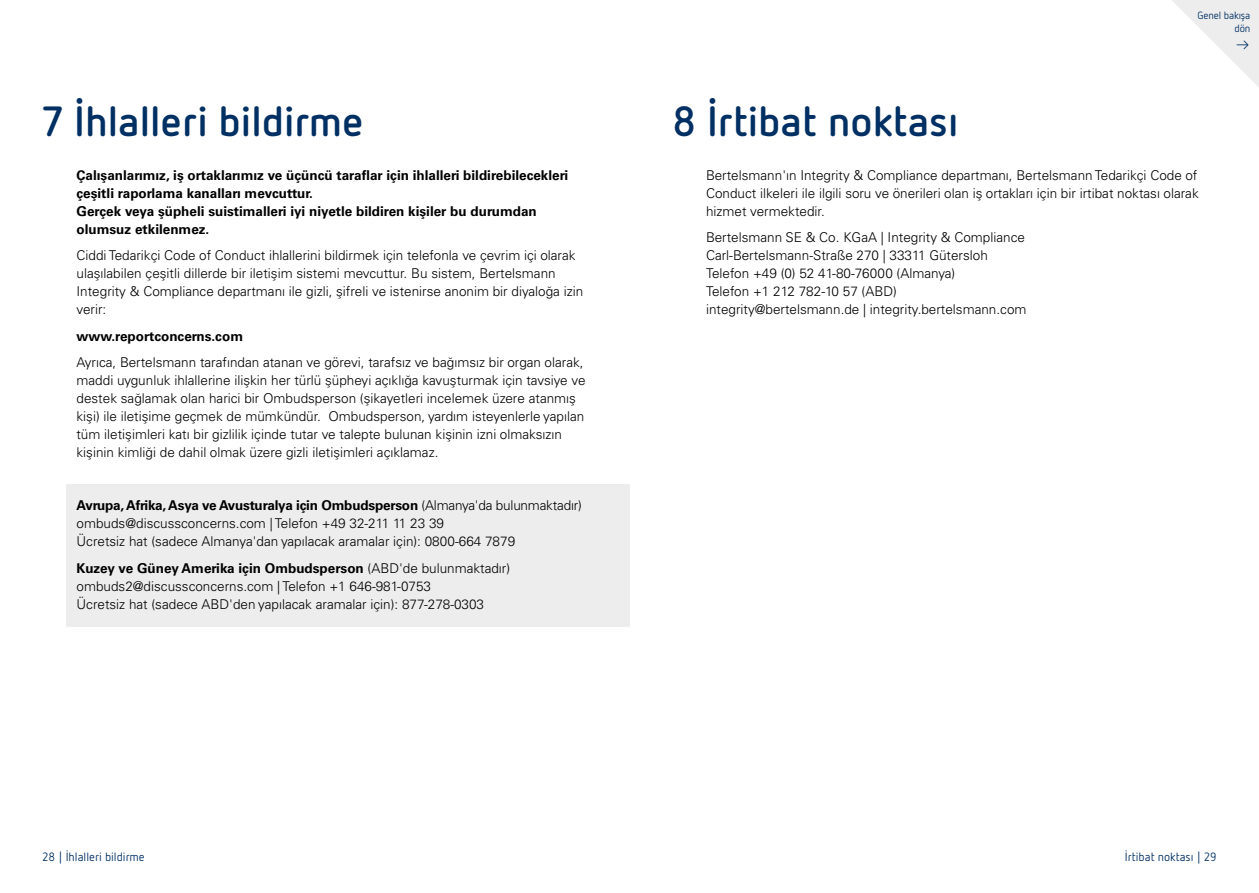
<style>
.page{position:relative;width:1259px;height:893px;background:#fff}
.page>*{position:absolute;margin:0;border:0;box-sizing:border-box;transform-origin:0 0}
.t1{font:700 42px "Netto";color:#003063}
.t2{font:300 13.5px/18px "Univers LT Pro 45";color:#000}
.t3{font:700 13.5px/18px "Univers LT Pro 65";color:#000}
.t4{font:12px "Netto";color:#003063}
.t5{font:10.5px/12.6px "Netto";letter-spacing:-.015em;color:#003063;text-align:right}
.s1{font-family:"Univers LT Pro 45";font-weight:300}
</style>
<div class="page">
<div style="left:66px;top:484px;width:563px;height:143px;background:#ededed"></div>
<svg style="left:1172px;top:0;width:87px;height:87px"></svg>
<h1 class="t1" style="left:43px;top:94px;width:323px">7 İhlalleri bildirme</h1>
<p class="t3" style="left:77px;top:165px;width:493px">Çalışanlarımız, iş ortaklarımız ve üçüncü taraflar için ihlalleri bildirebilecekleri çeşitli raporlama kanalları mevcuttur.<br>Gerçek veya şüpheli suistimalleri iyi niyetle bildiren kişiler bu durumdan olumsuz etkilenmez.</p>
<p class="t2" style="left:77px;top:246px;width:508px">Ciddi Tedarikçi Code of Conduct ihlallerini bildirmek için telefonla ve çevrim içi olarak ulaşılabilen çeşitli dillerde bir iletişim sistemi mevcuttur. Bu sistem, Bertelsmann Integrity &amp; Compliance departmanı ile gizli, şifreli ve istenirse anonim bir diyaloğa izin verir:</p>
<p class="t3" style="left:77px;top:326px;width:168px">www.reportconcerns.com</p>
<p class="t2" style="left:77px;top:353px;width:510px">Ayrıca, Bertelsmann tarafından atanan ve görevi, tarafsız ve bağımsız bir organ olarak, maddi uygunluk ihlallerine ilişkin her türlü şüpheyi açıklığa kavuşturmak için tavsiye ve destek sağlamak olan harici bir Ombudsperson (şikayetleri incelemek üzere atanmış kişi) ile iletişime geçmek de mümkündür. Ombudsperson, yardım isteyenlerle yapılan tüm iletişimleri katı bir gizlilik içinde tutar ve talepte bulunan kişinin izni olmaksızın kişinin kimliği de dahil olmak üzere gizli iletişimleri açıklamaz.</p>
<p class="t3" style="left:77px;top:496px;width:507px">Avrupa, Afrika, Asya ve Avusturalya için Ombudsperson <span class="s1">(Almanya'da bulunmaktadır)</span></p>
<p class="t2" style="left:77px;top:514px;width:440px">ombuds@discussconcerns.com | Telefon +49 32-211 11 23 39<br>Ücretsiz hat (sadece Almanya'dan yapılacak aramalar için): 0800-664 7879</p>
<p class="t3" style="left:77px;top:558px;width:435px">Kuzey ve Güney Amerika için Ombudsperson <span class="s1">(ABD'de bulunmaktadır)</span></p>
<p class="t2" style="left:77px;top:577px;width:409px">ombuds2@discussconcerns.com | Telefon +1 646-981-0753<br>Ücretsiz hat (sadece ABD'den yapılacak aramalar için): 877-278-0303</p>
<p class="t5" style="left:1197px;top:9px;width:54px">Genel bakışa dön</p>
<p class="t4" style="left:1234px;top:38px;width:17px">→</p>
<h1 class="t1" style="left:672px;top:94px;width:288px">8 İrtibat noktası</h1>
<p class="t2" style="left:706px;top:166px;width:494px;text-align:justify">Bertelsmann'ın Integrity &amp; Compliance departmanı, Bertelsmann Tedarikçi Code of Conduct ilkeleri ile ilgili soru ve önerileri olan iş ortakları için bir irtibat noktası olarak hizmet vermektedir.</p>
<p class="t2" style="left:706px;top:228px;width:322px">Bertelsmann SE &amp; Co. KGaA | Integrity &amp; Compliance Carl-Bertelsmann-Straße 270 | 33311 Gütersloh Telefon +49 (0) 52 41-80-76000 (Almanya)<br>Telefon +1 212 782-10 57 (ABD) integrity@bertelsmann.de | integrity.bertelsmann.com</p>
<p class="t4" style="left:43px;top:850px;width:104px">28 | İhlalleri bildirme</p>
<p class="t4" style="left:1125px;top:850px;width:93px">İrtibat noktası | 29</p>
</div>
